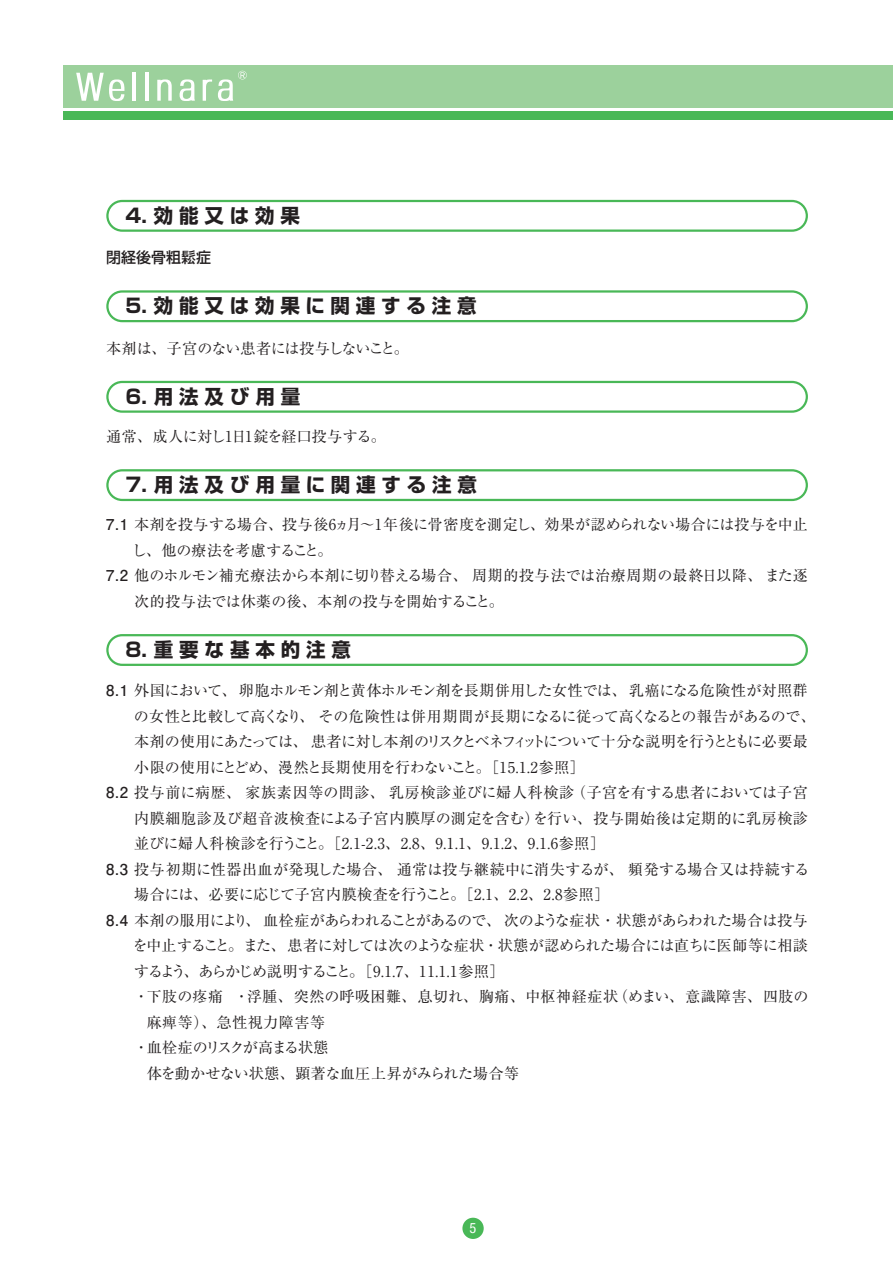
<style>
.page{position:relative;width:893px;height:1263px;background:#fff}
.page>*{position:absolute;margin:0;border:0;box-sizing:border-box;transform-origin:0 0}
.囲み見出し{font:700 19.5px "Shin Go Pro";letter-spacing:.3em;color:#231f20}
.本文{font:15px/25.5px "Ryumin Pro";letter-spacing:-.005em;color:#231f20;text-align:justify}
.本文-2{font:15px/25.5px "Ryumin Pro";letter-spacing:-.04em;color:#231f20}
.本文-3{font:15px/25.5px "Ryumin Pro";letter-spacing:.03em;color:#231f20}
.本文2{font:15px/25.5px "Ryumin Pro";letter-spacing:.005em;color:#231f20}
.本文-4{font:15px/25.5px "Ryumin Pro";letter-spacing:.04em;color:#231f20}
.本文-5{font:15px "Ryumin Pro";letter-spacing:-.025em;color:#231f20}
.本文_1{font:15px "Ryumin Pro";letter-spacing:-.025em;color:#231f20}
.本文-6{font:15px "Ryumin Pro";letter-spacing:-.08em;color:#231f20}
.中見出し{font:500 15px "Shin Go Pro";color:#231f20}
.t1{font:condensed 14.25px "Helvetica Neue LT Std";color:#fff}
.s1{font-family:"Futo Go B101 Pro";font-weight:700}
.s2{font-family:"Ryumin Pr 5"}
</style>
<div class="page">
<div style="left:462px;top:1218px;width:22px;height:21px;background:#49b857;border-radius:50%"></div>
<div style="left:64px;top:65px;width:829px;height:42px;background:#9cd19c"></div>
<div style="left:64px;top:112px;width:829px;height:8px;background:#49b857"></div>
<hr style="left:133px;top:73px;width:3px;height:28px;background:#fff">
<hr style="left:145px;top:73px;width:4px;height:28px;background:#fff">
<svg style="left:157px;top:79px;width:15px;height:22px"></svg>
<svg style="left:180px;top:79px;width:15px;height:22px"></svg>
<svg style="left:218px;top:71px;width:29px;height:30px"></svg>
<svg style="left:76px;top:73px;width:48px;height:28px"></svg>
<svg style="left:203px;top:79px;width:9px;height:22px"></svg>
<div style="left:106px;top:634px;width:702px;height:32px;border:2px solid #49b857;border-radius:15px"></div>
<div style="left:106px;top:200px;width:702px;height:32px;border:2px solid #49b857;border-radius:15px"></div>
<div style="left:106px;top:381px;width:702px;height:32px;border:2px solid #49b857;border-radius:15px"></div>
<div style="left:106px;top:290px;width:702px;height:32px;border:2px solid #49b857;border-radius:15px"></div>
<div style="left:106px;top:469px;width:702px;height:32px;border:2px solid #49b857;border-radius:15px"></div>
<p class="囲み見出し" style="left:125px;top:200px;width:176px">4. 効能又は効果</p>
<p class="中見出し" style="left:106px;top:245px;width:106px">閉経後骨粗鬆症</p>
<p class="囲み見出し" style="left:125px;top:290px;width:353px">5. 効能又は効果に関連する注意</p>
<p class="本文-5" style="left:106px;top:336px;width:304px">本剤は、子宮のない患者には投与しないこと。</p>
<p class="囲み見出し" style="left:125px;top:381px;width:176px">6. 用法及び用量</p>
<p class="本文_1" style="left:106px;top:424px;width:281px">通常、成人に対し1日1錠を経口投与する。</p>
<p class="囲み見出し" style="left:125px;top:469px;width:353px">7. 用法及び用量に関連する注意</p>
<p class="本文" style="left:132px;top:511px;width:678px;text-indent:-26px"><span class="s1">7.1</span> 本剤を投与する場合、投与後6ヵ月〜1年後に骨密度を測定し、効果が認められない場合には投与を中止し、他の療法を考慮すること。</p>
<p class="本文2" style="left:134px;top:562px;width:675px;text-indent:-28px"><span class="s1">7.2</span> 他のホルモン補充療法から本剤に切り替える場合、周期的投与法では治療周期の最終日以降、また逐次的投与法では休薬の後、本剤の投与を開始すること。</p>
<p class="囲み見出し" style="left:125px;top:634px;width:227px">8. 重要な基本的注意</p>
<p class="本文-2" style="left:134px;top:677px;width:683px;text-indent:-27px"><span class="s1">8.1</span> 外国において、卵胞ホルモン剤と黄体ホルモン剤を長期併用した女性では、乳癌になる危険性が対照群の女性と比較して高くなり、その危険性は併用期間が長期になるに従って高くなるとの報告があるので、本剤の使用にあたっては、患者に対し本剤のリスクとベネフィットについて十分な説明を行うとともに必要最小限の使用にとどめ、漫然と長期使用を行わないこと。［15.1.2参照］</p>
<p class="本文" style="left:134px;top:779px;width:675px;text-indent:-28px"><span class="s1">8.2</span> 投与前に病歴、家族素因等の問診、乳房検診並びに婦人科検診（子宮を有する患者においては子宮内膜細胞診及び超音波検査による子宮内膜厚の測定を含む）を行い、投与開始後は定期的に乳房検診並びに婦人科検診を行うこと。［2.1-2.3、2.8、9.1.1、9.1.2、9.1.6参照］</p>
<p class="本文-3" style="left:134px;top:855px;width:677px;text-indent:-28px"><span class="s1">8.3</span> 投与初期に性器出血が発現した場合、通常は投与継続中に消失するが、頻発する場合又は持続する場合には、必要に応じて子宮内膜検査を行うこと。［2.1、2.2、2.8参照］</p>
<p class="本文" style="left:133px;top:906px;width:677px;text-indent:-26px"><span class="s1">8.4</span> 本剤の服用により、血栓症があらわれることがあるので、次のような症状・状態があらわれた場合は投与を中止すること。また、患者に対しては次のような症状・状態が認められた場合には直ちに医師等に相談するよう、あらかじめ説明すること。［9.1.7、11.1.1参照］</p>
<p class="本文-4" style="left:147px;top:983px;width:663px;text-indent:-13px">・下肢の<span class="s2">疼</span>痛　・浮腫、突然の呼吸困難、息切れ、胸痛、中枢神経症状（めまい、意識障害、四肢の麻痺等）、急性視力障害等</p>
<p class="本文-6" style="left:134px;top:1036px;width:196px">・血栓症のリスクが高まる状態</p>
<p class="本文" style="left:147px;top:1059px;width:374px">体を動かせない状態、顕著な血圧上昇がみられた場合等</p>
<p class="t1" style="left:470px;top:1220px;width:8px">5</p>
</div>
